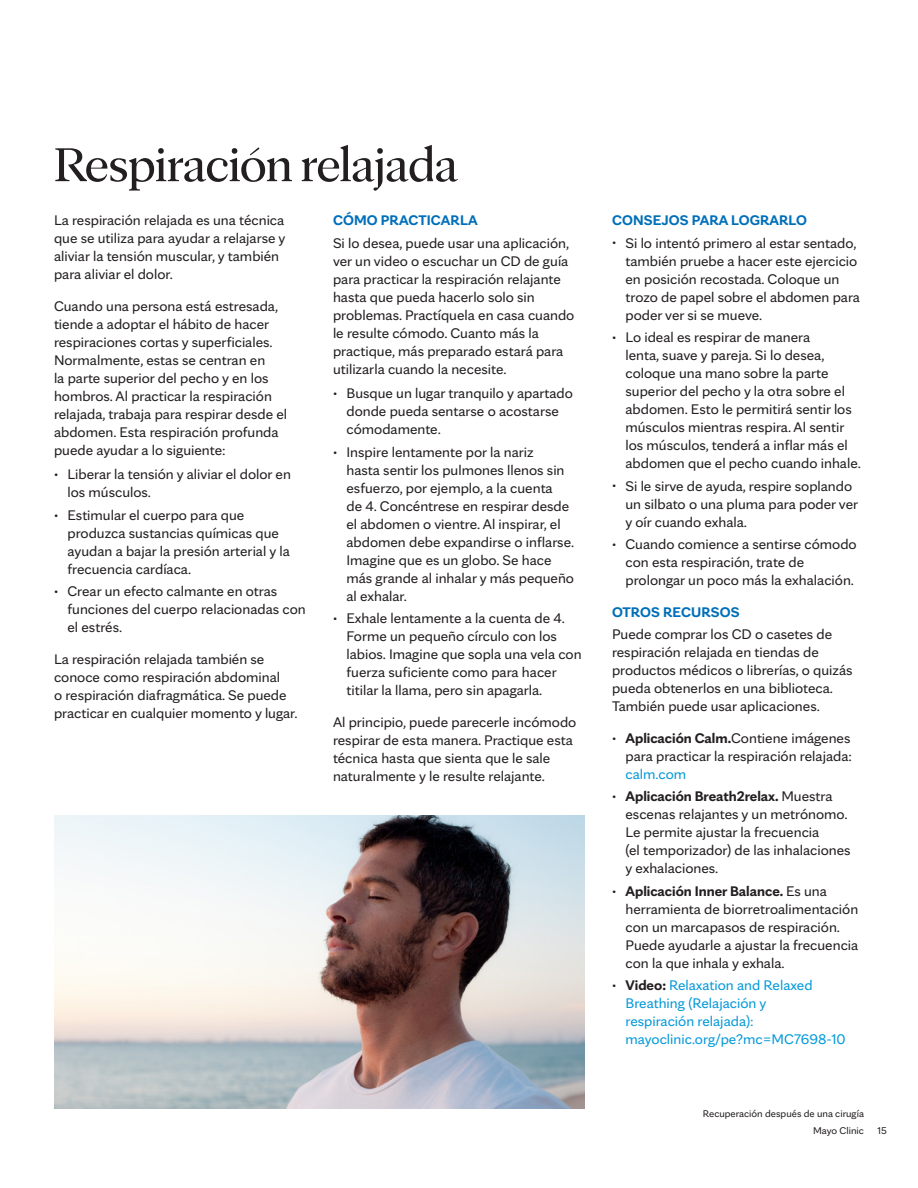
<style>
.page{position:relative;width:918px;height:1188px;background:#fff}
.page>*{position:absolute;margin:0;border:0;box-sizing:border-box;transform-origin:0 0}
.MC_-_HEADLINE{font:51px "Mayo Clinic Serif Display";letter-spacing:-.01em;color:#231f20}
.MC_-_BODY__Before_List{font:15px/18px "Mayo Clinic Sans";color:#231f20}
.MC_-_BODY{font:15px/18px "Mayo Clinic Sans";color:#231f20}
.t1{font:15px/18px "Mayo Clinic Sans";color:#069ad9}
.MC_-_SUBHEAD_1{font:700 15px "Mayo Clinic Sans";letter-spacing:.01em;color:#006fba}
.t2{font:10.5px/17.2px "Mayo Clinic Sans";color:#231f20;text-align:right}
.s1{font-size:11.25px}
.s2{font-weight:700}
.s3{color:#069ad9}
.s4{font-size:11.25px;color:#231f20}
.s5{font-weight:700;color:#231f20}
</style>
<div class="page">
<img style="left:54px;top:816px;width:531px;height:293px">
<p class="MC_-_HEADLINE" style="left:54px;top:126px;width:405px">Respiración relajada</p>
<p class="MC_-_BODY" style="left:54px;top:210px;width:233px">La respiración relajada es una técnica que se utiliza para ayudar a relajarse y aliviar la tensión muscular, y también para aliviar el dolor.</p>
<p class="MC_-_BODY__Before_List" style="left:54px;top:295px;width:235px">Cuando una persona está estresada, tiende a adoptar el hábito de hacer respiraciones cortas y superficiales.<br>Normalmente, estas se centran en<br>la parte superior del pecho y en los hombros. Al practicar la respiración relajada, trabaja para respirar desde el abdomen. Esta respiración profunda puede ayudar a lo siguiente:</p>
<p class="MC_-_BODY__Before_List" style="left:68px;top:464px;width:225px;text-indent:-14px"><span class="s1">•</span> Liberar la tensión y aliviar el dolor en los músculos.</p>
<p class="MC_-_BODY__Before_List" style="left:68px;top:505px;width:224px;text-indent:-14px"><span class="s1">•</span> Estimular el cuerpo para que produzca sustancias químicas que ayudan a bajar la presión arterial y la frecuencia cardíaca.</p>
<p class="MC_-_BODY__Before_List" style="left:68px;top:581px;width:240px;text-indent:-14px"><span class="s1">•</span> Crear un efecto calmante en otras funciones del cuerpo relacionadas con el estrés.</p>
<p class="MC_-_BODY" style="left:54px;top:649px;width:245px">La respiración relajada también se conoce como respiración abdominal<br>o respiración diafragmática. Se puede practicar en cualquier momento y lugar.</p>
<p class="MC_-_SUBHEAD_1" style="left:333px;top:208px;width:146px">CÓMO PRACTICARLA</p>
<p class="MC_-_BODY__Before_List" style="left:333px;top:232px;width:243px">Si lo desea, puede usar una aplicación, ver un video o escuchar un CD de guía para practicar la respiración relajante hasta que pueda hacerlo solo sin problemas. Practíquela en casa cuando le resulte cómodo. Cuanto más la practique, más preparado estará para utilizarla cuando la necesite.</p>
<p class="MC_-_BODY__Before_List" style="left:346px;top:383px;width:228px;text-indent:-14px"><span class="s1">•</span> Busque un lugar tranquilo y apartado donde pueda sentarse o acostarse cómodamente.</p>
<p class="MC_-_BODY__Before_List" style="left:346px;top:442px;width:229px;text-indent:-14px"><span class="s1">•</span> Inspire lentamente por la nariz<br>hasta sentir los pulmones llenos sin esfuerzo, por ejemplo, a la cuenta<br>de 4. Concéntrese en respirar desde el abdomen o vientre. Al inspirar, el abdomen debe expandirse o inflarse.<br>Imagine que es un globo. Se hace más grande al inhalar y más pequeño al exhalar.</p>
<p class="MC_-_BODY__Before_List" style="left:346px;top:608px;width:237px;text-indent:-14px"><span class="s1">•</span> Exhale lentamente a la cuenta de 4.<br>Forme un pequeño círculo con los labios. Imagine que sopla una vela con fuerza suficiente como para hacer titilar la llama, pero sin apagarla.</p>
<p class="MC_-_BODY" style="left:333px;top:712px;width:245px">Al principio, puede parecerle incómodo respirar de esta manera. Practique esta técnica hasta que sienta que le sale naturalmente y le resulte relajante.</p>
<p class="MC_-_SUBHEAD_1" style="left:612px;top:208px;width:196px">CONSEJOS PARA LOGRARLO</p>
<p class="MC_-_BODY__Before_List" style="left:626px;top:232px;width:236px;text-indent:-14px"><span class="s1">•</span> Si lo intentó primero al estar sentado, también pruebe a hacer este ejercicio en posición recostada. Coloque un trozo de papel sobre el abdomen para poder ver si se mueve.</p>
<p class="MC_-_BODY__Before_List" style="left:626px;top:327px;width:237px;text-indent:-14px"><span class="s1">•</span> Lo ideal es respirar de manera<br>lenta, suave y pareja. Si lo desea, coloque una mano sobre la parte superior del pecho y la otra sobre el abdomen. Esto le permitirá sentir los músculos mientras respira. Al sentir los músculos, tenderá a inflar más el abdomen que el pecho cuando inhale.</p>
<p class="MC_-_BODY__Before_List" style="left:626px;top:475px;width:234px;text-indent:-14px"><span class="s1">•</span> Si le sirve de ayuda, respire soplando un silbato o una pluma para poder ver y oír cuando exhala.</p>
<p class="MC_-_BODY__Before_List" style="left:626px;top:534px;width:233px;text-indent:-14px"><span class="s1">•</span> Cuando comience a sentirse cómodo con esta respiración, trate de prolongar un poco más la exhalación.</p>
<p class="MC_-_SUBHEAD_1" style="left:612px;top:600px;width:129px">OTROS RECURSOS</p>
<p class="MC_-_BODY" style="left:612px;top:624px;width:242px">Puede comprar los CD o casetes de respiración relajada en tiendas de productos médicos o librerías, o quizás pueda obtenerlos en una biblioteca.<br>También puede usar aplicaciones.</p>
<p class="MC_-_BODY__Before_List" style="left:626px;top:727px;width:228px;text-align:justify;text-indent:-14px"><span class="s1">•</span> <span class="s2">Aplicación Calm.</span>Contiene imágenes para practicar la respiración relajada: <span class="s3">calm.com</span></p>
<p class="MC_-_BODY__Before_List" style="left:626px;top:786px;width:227px;text-indent:-14px"><span class="s1">•</span> <span class="s2">Aplicación Breath2relax.</span> Muestra escenas relajantes y un metrónomo.<br>Le permite ajustar la frecuencia<br>(el temporizador) de las inhalaciones y exhalaciones.</p>
<p class="MC_-_BODY__Before_List" style="left:626px;top:880px;width:234px;text-indent:-14px"><span class="s1">•</span> <span class="s2">Aplicación Inner Balance.</span> Es una herramienta de biorretroalimentación con un marcapasos de respiración.<br>Puede ayudarle a ajustar la frecuencia con la que inhala y exhala.</p>
<p class="t1" style="left:626px;top:975px;width:222px;text-indent:-14px"><span class="s4">•</span> <span class="s5">Video:</span> Relaxation and Relaxed<br>Breathing (Relajación y<br>respiración relajada): mayoclinic.org/pe?mc=MC7698-10</p>
<p class="t2" style="left:703px;top:1104px;width:163px">Recuperación después de una cirugía<br>Mayo Clinic</p>
<p class="t2" style="left:878px;top:1121px;width:11px">15</p>
</div>
